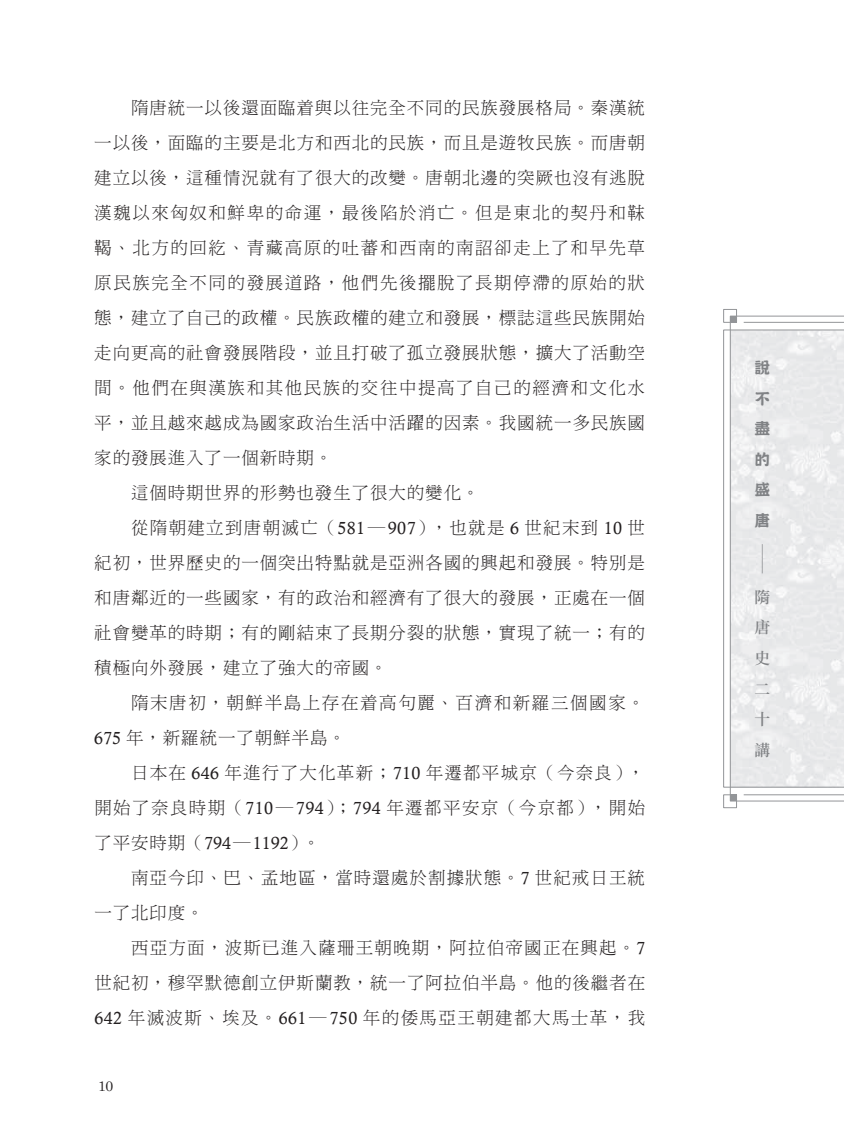
<style>
.page{position:relative;width:844px;height:1141px;background:#fff}
.page>*{position:absolute;margin:0;border:0;box-sizing:border-box;transform-origin:0 0}
.t1{font:17.5px "DF Ming HK W3";letter-spacing:.05em;color:#231f20}
.t2{font:17.5px "DF Ming HK W3";letter-spacing:.09em;color:#231f20}
.t3{font:17.5px "DF Ming HK W3";letter-spacing:.08em;color:#231f20}
.t4{font:17.5px "DF Ming HK W3";letter-spacing:.07em;color:#231f20}
.t5{font:17.5px "DF Ming HK W3";letter-spacing:.075em;color:#231f20}
.t6{font:600 15.75px/30.4px "Noto Serif CJ Ktc";color:#808285;text-align:justify}
.t7{font:15.75px/30.4px "DF Bang Shu HK W8";color:#808285;text-align:justify}
.t8{font:14px "Century Schoolbook";color:#231f20}
.s1{font-family:"Calisto"}
</style>
<div class="page">
<svg style="left:729px;top:316px;width:114px;height:485px"></svg>
<div style="left:723px;top:309px;width:13px;height:14px;border:1px solid #939598"></div>
<div style="left:723px;top:795px;width:13px;height:13px;border:1px solid #939598"></div>
<svg style="left:723px;top:330px;width:120px;height:457px"></svg>
<hr style="left:743px;top:322px;width:100px;height:1px;background:#939598">
<hr style="left:743px;top:794px;width:100px;height:1px;background:#939598">
<div style="left:729px;top:316px;width:7px;height:7px;background:#939598"></div>
<div style="left:729px;top:795px;width:7px;height:6px;background:#939598"></div>
<p class="t1" style="left:131px;top:99px;width:515px">隋唐統一以後還面臨着與以往完全不同的民族發展格局。秦漢統</p>
<p class="t1" style="left:94px;top:134px;width:552px">一以後，面臨的主要是北方和西北的民族，而且是遊牧民族。而唐朝</p>
<p class="t1" style="left:94px;top:169px;width:552px">建立以後，這種情況就有了很大的改變。唐朝北邊的突厥也沒有逃脫</p>
<p class="t2" style="left:94px;top:204px;width:552px">漢魏以來匈奴和鮮卑的命運，最後陷於消亡。但是東北的契丹和靺</p>
<p class="t2" style="left:94px;top:239px;width:552px">鞨、北方的回紇、青藏高原的吐蕃和西南的南詔卻走上了和早先草</p>
<p class="t2" style="left:94px;top:274px;width:552px">原民族完全不同的發展道路，他們先後擺脫了長期停滯的原始的狀</p>
<p class="t1" style="left:94px;top:309px;width:552px">態，建立了自己的政權。民族政權的建立和發展，標誌這些民族開始</p>
<p class="t1" style="left:94px;top:344px;width:552px">走向更高的社會發展階段，並且打破了孤立發展狀態，擴大了活動空</p>
<p class="t2" style="left:94px;top:379px;width:552px">間。他們在與漢族和其他民族的交往中提高了自己的經濟和文化水</p>
<p class="t1" style="left:94px;top:414px;width:552px">平，並且越來越成為國家政治生活中活躍的因素。我國統一多民族國</p>
<p class="t1" style="left:94px;top:449px;width:239px">家的發展進入了一個新時期。</p>
<p class="t1" style="left:131px;top:484px;width:350px">這個時期世界的形勢也發生了很大的變化。</p>
<p class="t5" style="left:131px;top:519px;width:515px">從隋朝建立到唐朝滅亡（<span class="s1">581</span>—<span class="s1">907</span>），也就是 <span class="s1">6</span> 世紀末到 <span class="s1">10</span> 世</p>
<p class="t1" style="left:94px;top:554px;width:552px">紀初，世界歷史的一個突出特點就是亞洲各國的興起和發展。特別是</p>
<p class="t1" style="left:94px;top:589px;width:552px">和唐鄰近的一些國家，有的政治和經濟有了很大的發展，正處在一個</p>
<p class="t1" style="left:94px;top:624px;width:552px">社會變革的時期；有的剛結束了長期分裂的狀態，實現了統一；有的</p>
<p class="t1" style="left:94px;top:659px;width:294px">積極向外發展，建立了強大的帝國。</p>
<p class="t2" style="left:131px;top:694px;width:515px">隋末唐初，朝鮮半島上存在着高句麗、百濟和新羅三個國家。</p>
<p class="t1" style="left:94px;top:729px;width:253px"><span class="s1">675</span> 年，新羅統一了朝鮮半島。</p>
<p class="t4" style="left:131px;top:764px;width:515px">日本在 <span class="s1">646</span> 年進行了大化革新；<span class="s1">710</span> 年遷都平城京（今奈良），</p>
<p class="t3" style="left:94px;top:799px;width:552px">開始了奈良時期（<span class="s1">710</span>—<span class="s1">794</span>）；<span class="s1">794</span> 年遷都平安京（今京都），開始</p>
<p class="t1" style="left:94px;top:834px;width:227px">了平安時期（<span class="s1">794</span>—<span class="s1">1192</span>）。</p>
<p class="t1" style="left:131px;top:869px;width:515px">南亞今印、巴、孟地區，當時還處於割據狀態。<span class="s1">7</span> 世紀戒日王統</p>
<p class="t1" style="left:94px;top:904px;width:111px">一了北印度。</p>
<p class="t4" style="left:131px;top:939px;width:515px">西亞方面，波斯已進入薩珊王朝晚期，阿拉伯帝國正在興起。<span class="s1">7</span></p>
<p class="t1" style="left:94px;top:974px;width:552px">世紀初，穆罕默德創立伊斯蘭教，統一了阿拉伯半島。他的後繼者在</p>
<p class="t3" style="left:94px;top:1009px;width:552px"><span class="s1">642</span> 年滅波斯、埃及。<span class="s1">661</span>—<span class="s1">750</span> 年的倭馬亞王朝建都大馬士革，我</p>
<p class="t8" style="left:98px;top:1077px;width:17px">10</p>
<p class="t7" style="left:754px;top:352px;width:17px">說不盡的盛唐</p>
<p class="t6" style="left:777px;top:543px;width:33px;rotate:90deg">——</p>
<p class="t6" style="left:754px;top:582px;width:17px">隋唐史二十講</p>
</div>
